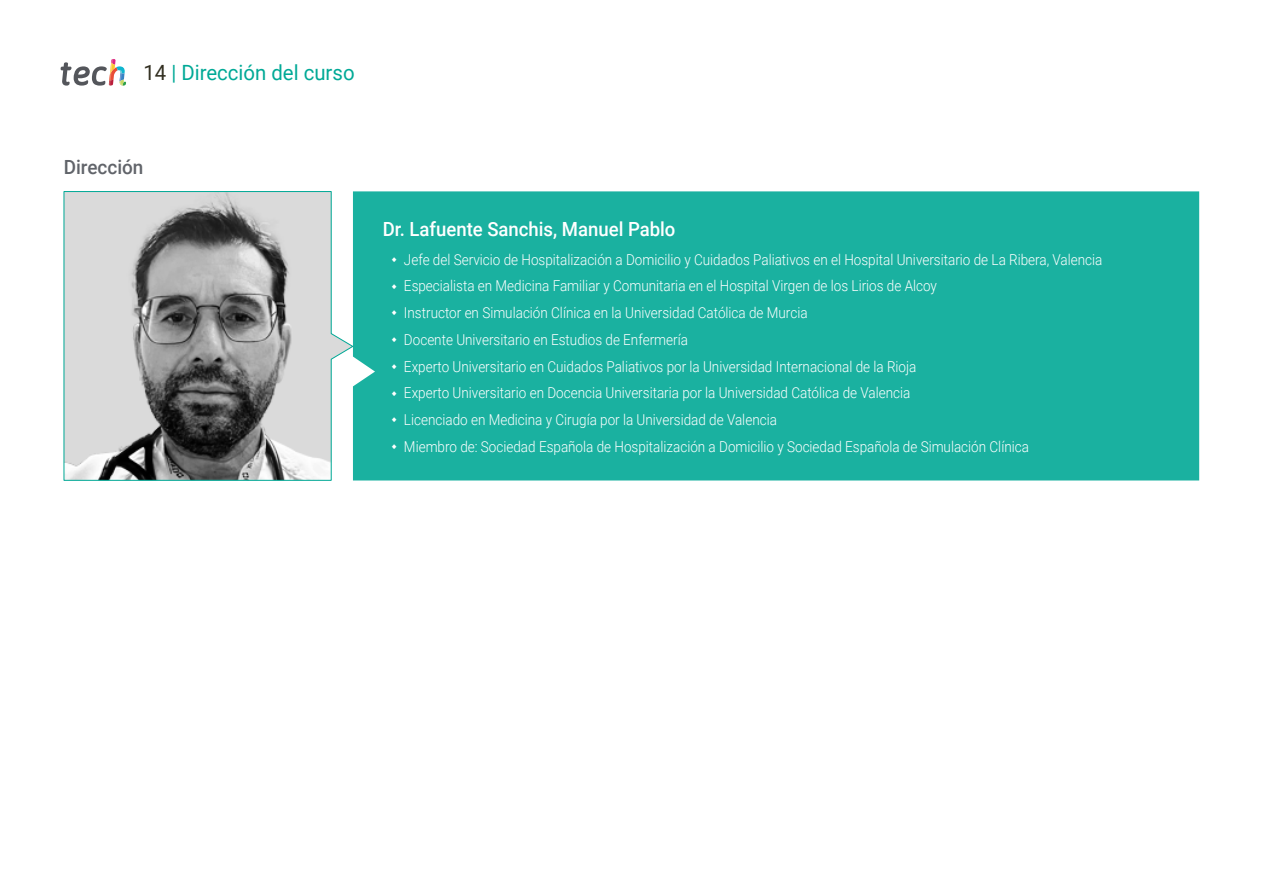
<style>
.page{position:relative;width:1263px;height:893px;background:#fff}
.page>*{position:absolute;margin:0;border:0;box-sizing:border-box;transform-origin:0 0}
.t1{font:21px "Roboto";color:#00a996}
.t2{font:500 19.5px "Roboto";color:#fff;scale:.95 1}
.t3{font:500 19.5px "Roboto";color:#61646a}
.t4{font:300 15px/26.7px "Roboto";color:#fff;scale:.9 1}
.s1{color:#312e20}
</style>
<div class="page">
<hr style="left:1262px;top:0;width:1px;height:893px;background:#d6d7d6">
<div style="left:353px;top:191px;width:846px;height:289px;background:#1ab1a0"></div>
<svg style="left:64px;top:191px;width:289px;height:290px;background:#abadad"></svg>
<svg style="left:61px;top:59px;width:65px;height:27px"></svg>
<svg style="left:392px;top:257px;width:5px;height:5px"></svg>
<svg style="left:392px;top:284px;width:5px;height:5px"></svg>
<svg style="left:392px;top:310px;width:5px;height:5px"></svg>
<svg style="left:392px;top:337px;width:5px;height:5px"></svg>
<svg style="left:392px;top:364px;width:5px;height:5px"></svg>
<svg style="left:392px;top:391px;width:5px;height:5px"></svg>
<svg style="left:392px;top:417px;width:5px;height:5px"></svg>
<svg style="left:392px;top:444px;width:5px;height:5px"></svg>
<h1 class="t1" style="left:144px;top:57px;width:213px"><span class="s1">14</span> | Dirección del curso</h1>
<h2 class="t3" style="left:64px;top:154px;width:81px">Dirección</h2>
<h2 class="t2" style="left:383px;top:215px;width:310px">Dr. Lafuente Sanchis, Manuel Pablo</h2>
<p class="t4" style="left:404px;top:245px;width:778px">Jefe del Servicio de Hospitalización a Domicilio y Cuidados Paliativos en el Hospital Universitario de La Ribera, Valencia Especialista en Medicina Familiar y Comunitaria en el Hospital Virgen de los Lirios de Alcoy<br>Instructor en Simulación Clínica en la Universidad Católica de Murcia<br>Docente Universitario en Estudios de Enfermería<br>Experto Universitario en Cuidados Paliativos por la Universidad Internacional de la Rioja<br>Experto Universitario en Docencia Universitaria por la Universidad Católica de Valencia<br>Licenciado en Medicina y Cirugía por la Universidad de Valencia<br>Miembro de: Sociedad Española de Hospitalización a Domicilio y Sociedad Española de Simulación Clínica</p>
</div>
